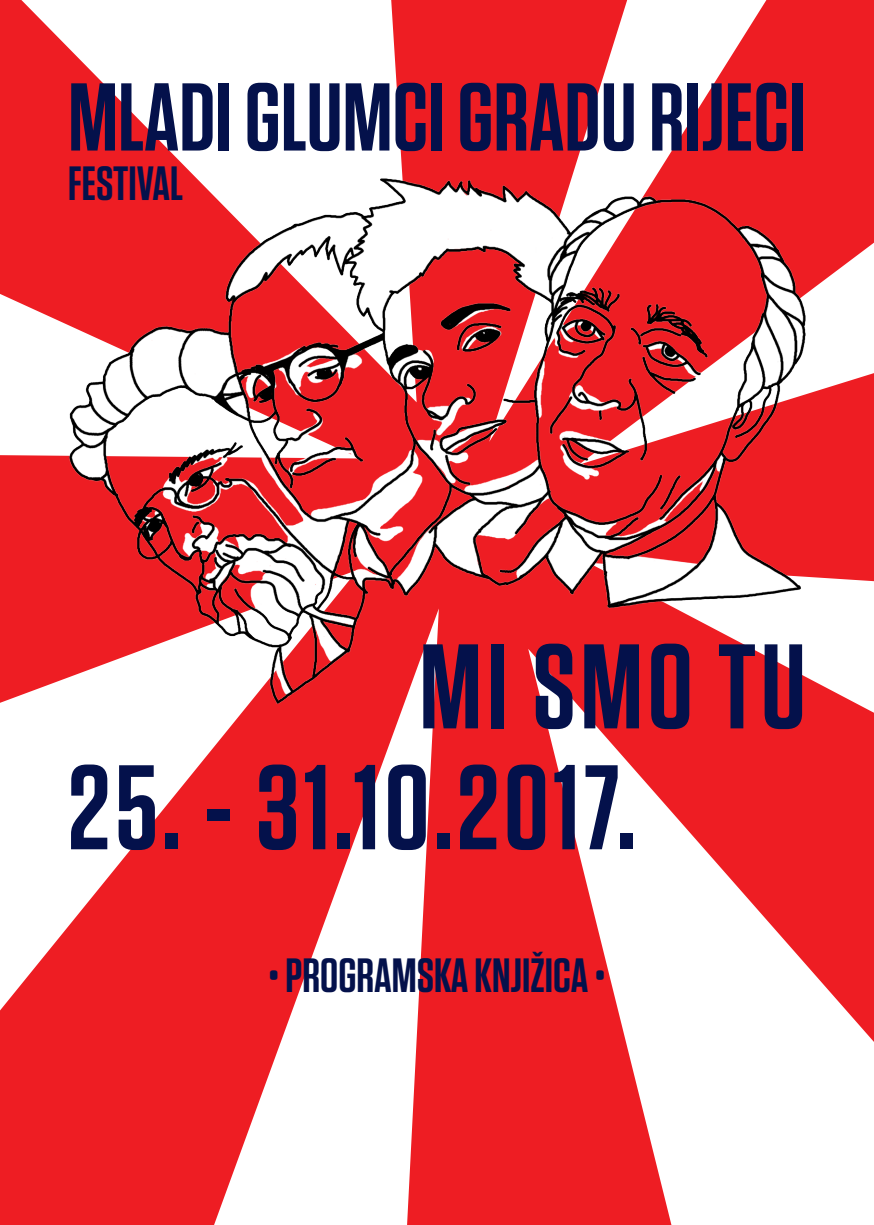
<style>
.page{position:relative;width:874px;height:1225px;background:#fff}
.page>*{position:absolute;margin:0;border:0;box-sizing:border-box;transform-origin:0 0}
.t1{font:600 120px "Tungsten";letter-spacing:.04em;color:#04114b}
.t2{font:600 96px "Tungsten";color:#04114b}
.t3{font:600 48px "Tungsten";color:#04114b}
</style>
<div class="page">
<img style="left:0;top:0;width:873px;height:1225px">
<p class="t2" style="left:68px;top:67px;width:738px">MLADI GLUMCI GRADU RIJECI</p>
<p class="t3" style="left:68px;top:158px;width:117px">FESTIVAL</p>
<p class="t1" style="left:419px;top:623px;width:387px">MI SMO TU</p>
<p class="t1" style="left:68px;top:744px;width:568px">25. - 31.10.2017.</p>
<p class="t3" style="left:268px;top:950px;width:339px">• PROGRAMSKA KNJIŽICA •</p>
</div>
